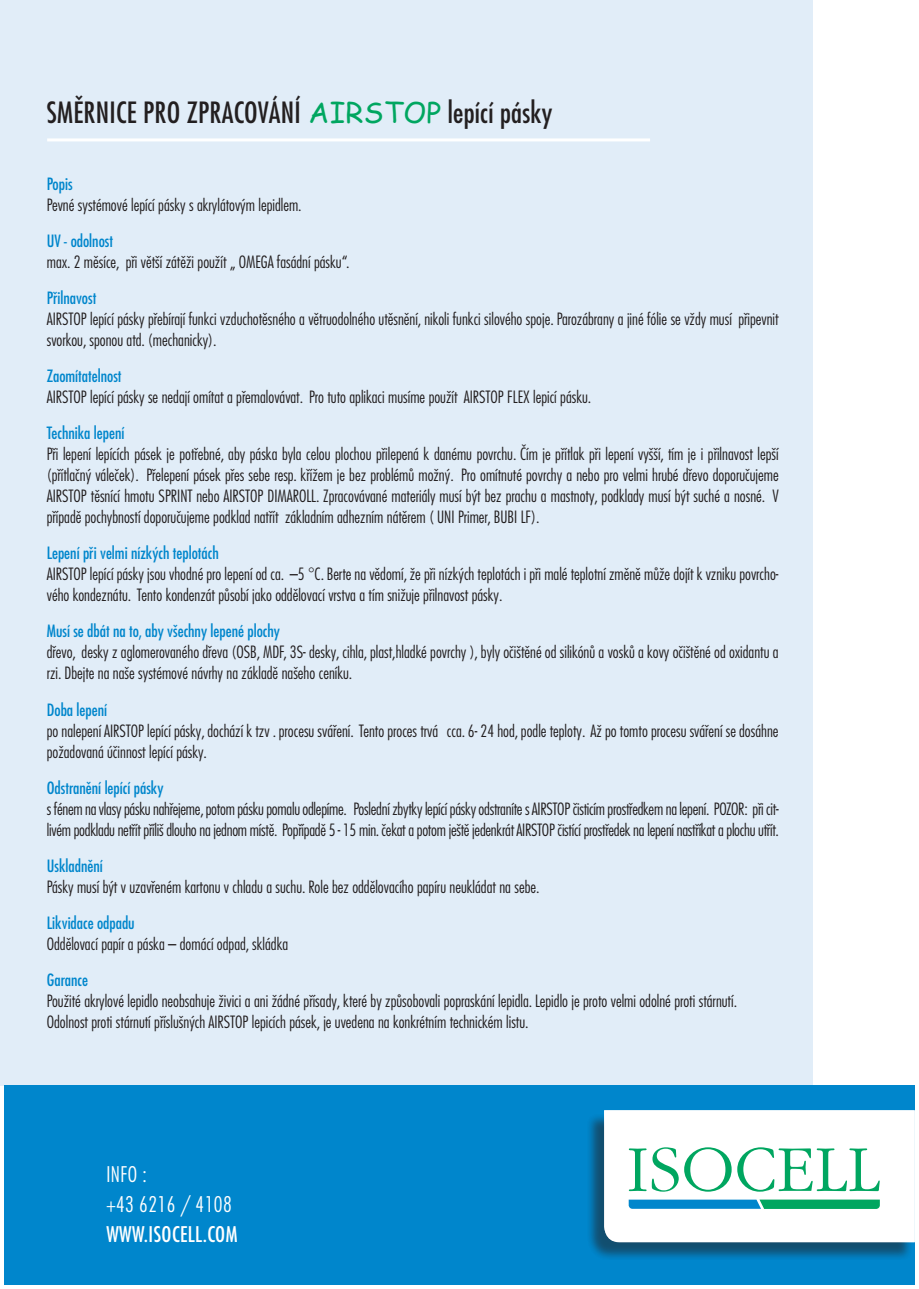
<style>
.page{position:relative;width:919px;height:1289px;background:#fff}
.page>*{position:absolute;margin:0;border:0;box-sizing:border-box;transform-origin:0 0}
.t1{font:500 condensed 28.5px "Futura LT Pro";letter-spacing:.01em;color:#231f20}
.t2{font:300 condensed 21px/30px "Futura LT Pro";letter-spacing:.02em;color:#fff}
.t3{font:500 condensed 21px "Futura LT Pro";letter-spacing:.02em;color:#fff}
.t4{font:300 condensed 16.5px/21px "Futura LT Pro";color:#231f20}
.t5{font:500 condensed 16.5px "Futura LT Pro";color:#0086cc}
.s1{font-family:"Comic Sans MS";font-weight:400;font-stretch:normal;color:#00a660}
</style>
<div class="page">
<div style="left:0;top:0;width:812px;height:1085px;background:#e1edf8"></div>
<hr style="left:47px;top:138px;width:603px;height:3px;background:#fff">
<div style="left:4px;top:1084px;width:910px;height:200px;background:#0086cc"></div>
<div style="left:586px;top:1113px;width:326px;height:148px;background:#231f20;opacity:.32"></div>
<svg style="left:604px;top:1110px;width:310px;height:132px;background:#e0f2ef"></svg>
<h1 class="t1" style="left:47px;top:93px;width:507px">SMĚRNICE PRO ZPRACOVÁNÍ <span class="s1">AIRSTOP</span> lepící pásky</h1>
<p class="t5" style="left:47px;top:173px;width:27px">Popis</p>
<p class="t4" style="left:47px;top:194px;width:256px">Pevné systémové lepící pásky s akrylátovým lepidlem.</p>
<p class="t5" style="left:47px;top:230px;width:68px">UV - odolnost</p>
<p class="t4" style="left:47px;top:251px;width:304px">max. 2 měsíce, při větší zátěži použít „ OMEGA fasádní pásku“.</p>
<p class="t5" style="left:47px;top:287px;width:51px">Přilnavost</p>
<p class="t4" style="left:47px;top:308px;width:733px">AIRSTOP lepící pásky přebírají funkci vzduchotěsného a větruodolného utěsnění, nikoli funkci silového spoje. Parozábrany a jiné fólie se vždy musí připevnit svorkou, sponou atd. (mechanicky).</p>
<p class="t5" style="left:47px;top:365px;width:76px">Zaomítatelnost</p>
<p class="t4" style="left:47px;top:386px;width:546px">AIRSTOP lepící pásky se nedají omítat a přemalovávat. Pro tuto aplikaci musíme použít AIRSTOP FLEX lepicí pásku.</p>
<p class="t5" style="left:47px;top:422px;width:79px">Technika lepení</p>
<p class="t4" style="left:47px;top:443px;width:733px;text-align:justify">Při lepení lepících pásek je potřebné, aby páska byla celou plochou přilepená k danému povrchu. Čím je přítlak při lepení vyšší, tím je i přilnavost lepší (přítlačný váleček). Přelepení pásek přes sebe resp. křížem je bez problémů možný. Pro omítnuté povrchy a nebo pro velmi hrubé dřevo doporučujeme AIRSTOP těsnící hmotu SPRINT nebo AIRSTOP DIMAROLL. Zpracovávané materiály musí být bez prachu a mastnoty, podklady musí být suché a nosné. V případě pochybností doporučujeme podklad natřít základním adhezním nátěrem ( UNI Primer, BUBI LF).</p>
<p class="t5" style="left:47px;top:542px;width:173px">Lepení při velmi nízkých teplotách</p>
<p class="t4" style="left:47px;top:563px;width:733px">AIRSTOP lepící pásky jsou vhodné pro lepení od ca. –5 °C. Berte na vědomí, že při nízkých teplotách i při malé teplotní změně může dojít k vzniku povrcho&shy;vého kondeznátu. Tento kondenzát působí jako oddělovací vrstva a tím snižuje přilnavost pásky.</p>
<p class="t5" style="left:47px;top:620px;width:235px">Musí se dbát na to, aby všechny lepené plochy</p>
<p class="t4" style="left:47px;top:641px;width:733px">dřevo, desky z aglomerovaného dřeva (OSB, MDF, 3S- desky, cihla, plast,hladké povrchy ), byly očištěné od silikónů a vosků a kovy očištěné od oxidantu a rzi. Dbejte na naše systémové návrhy na základě našeho ceníku.</p>
<p class="t5" style="left:47px;top:698px;width:62px">Doba lepení</p>
<p class="t4" style="left:47px;top:720px;width:733px">po nalepení AIRSTOP lepící pásky, dochází k tzv . procesu sváření. Tento proces trvá cca. 6- 24 hod, podle teploty. Až po tomto procesu sváření se dosáhne požadovaná účinnost lepící pásky.</p>
<p class="t5" style="left:47px;top:776px;width:118px">Odstranění lepící pásky</p>
<p class="t4" style="left:47px;top:798px;width:733px">s fénem na vlasy pásku nahřejeme, potom pásku pomalu odlepíme. Poslední zbytky lepící pásky odstraníte s AIRSTOP čisticím prostředkem na lepení. POZOR: při cit&shy;livém podkladu netřít příliš dlouho na jednom místě. Popřípadě 5 - 15 min. čekat a potom ještě jedenkrát AIRSTOP čistící prostředek na lepení nastříkat a plochu utřít.</p>
<p class="t5" style="left:47px;top:854px;width:58px">Uskladnění</p>
<p class="t4" style="left:47px;top:876px;width:494px">Pásky musí být v uzavřeném kartonu v chladu a suchu. Role bez oddělovacího papíru neukládat na sebe.</p>
<p class="t5" style="left:47px;top:911px;width:89px">Likvidace odpadu</p>
<p class="t4" style="left:47px;top:933px;width:243px">Oddělovací papír a páska – domácí odpad, skládka</p>
<p class="t5" style="left:47px;top:968px;width:43px">Garance</p>
<p class="t4" style="left:47px;top:990px;width:691px">Použité akrylové lepidlo neobsahuje živici a ani žádné přísady, které by způsobovali popraskání lepidla. Lepidlo je proto velmi odolné proti stárnutí.<br>Odolnost proti stárnutí příslušných AIRSTOP lepicích pásek, je uvedena na konkrétním technickém listu.</p>
<p class="t2" style="left:106px;top:1159px;width:127px">INFO :<br>+43 6216 / 4108</p>
<p class="t3" style="left:106px;top:1219px;width:133px">WWW.ISOCELL.COM</p>
</div>
